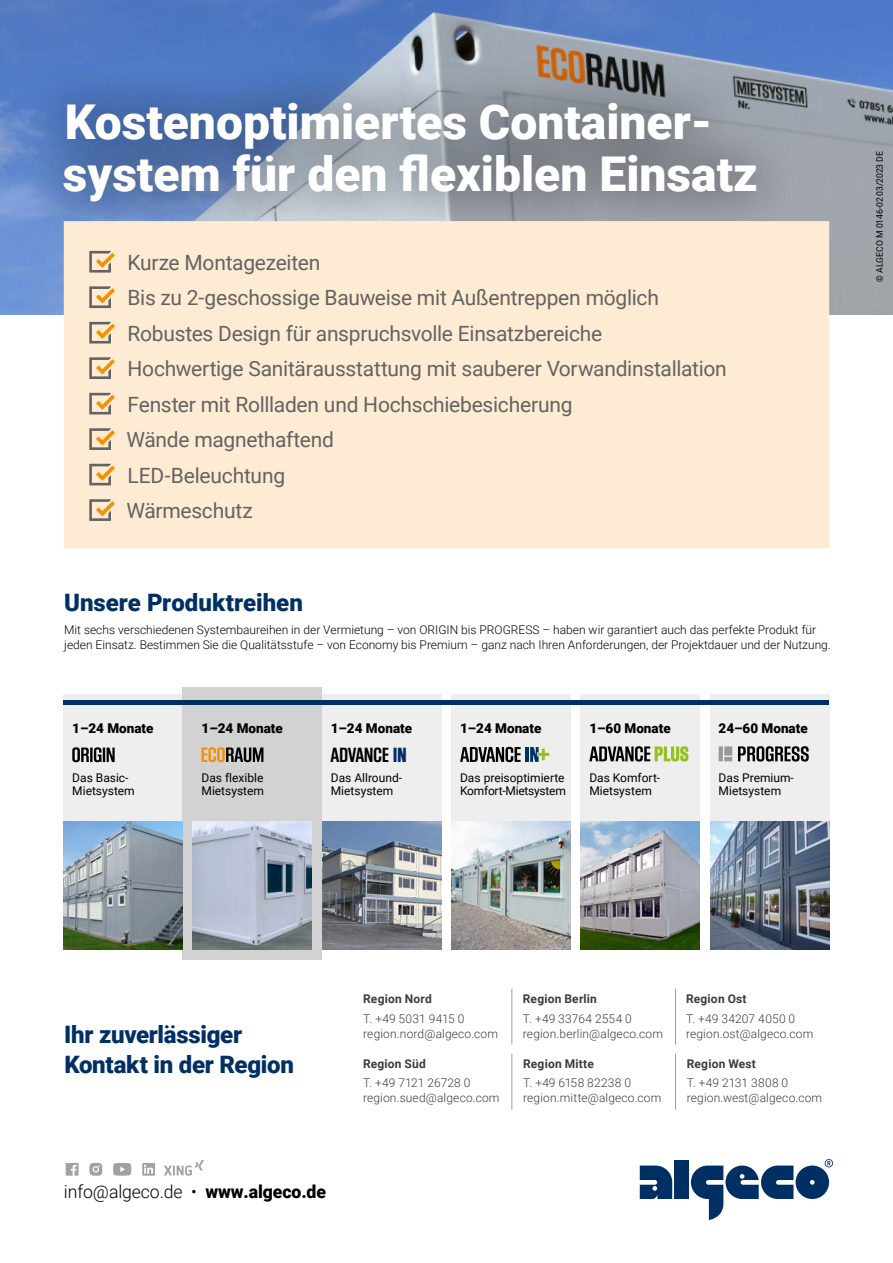
<style>
.page{position:relative;width:893px;height:1263px;background:#fff}
.page>*{position:absolute;margin:0;border:0;box-sizing:border-box;transform-origin:0 0}
.t1{font:900 48px/52.5px "Roboto";color:#fff}
.t2{font:900 24px/30px "Roboto";letter-spacing:-.01em;color:#003063}
.t3{font:21.45px "Block Gothic Bold Cond";letter-spacing:.01em;color:#000}
.t4{font:21px/35.5px "Roboto";letter-spacing:-.015em;color:#646363}
.t5{font:300 18px "Roboto";letter-spacing:-.005em;color:#000}
.t6{font:900 13.5px "Roboto";color:#000}
.t7{font:300 12px/15px "Roboto";color:#000}
.t8{font:300 12px/15px "Roboto";letter-spacing:.015em;color:#3c3c3b}
.t9{font:12px/13.5px "Roboto";color:#000}
.t10{font:700 12px "Roboto";letter-spacing:.015em;color:#3c3c3b}
.t11{font:9px "Roboto";letter-spacing:-.015em;color:#000;scale:.96 1}
.s1{font-family:"Block Gothic Ex Bold Cond";color:#003063}
.s2{font-weight:900}
</style>
<div class="page">
<img style="left:0;top:0;width:893px;height:315px">
<svg style="left:640px;top:1165px;width:32px;height:34px"></svg>
<div style="left:675px;top:1160px;width:14px;height:39px;background:#003063"></div>
<svg style="left:691px;top:1159px;width:142px;height:61px"></svg>
<div style="left:19px;top:59px;width:782px;height:186px;background:#000;opacity:.4"></div>
<div style="left:64px;top:221px;width:765px;height:328px;background:#feebd3"></div>
<svg style="left:89px;top:251px;width:26px;height:22px"></svg>
<svg style="left:89px;top:286px;width:26px;height:22px"></svg>
<svg style="left:89px;top:322px;width:26px;height:21px"></svg>
<svg style="left:89px;top:357px;width:26px;height:22px"></svg>
<svg style="left:89px;top:393px;width:26px;height:21px"></svg>
<svg style="left:89px;top:428px;width:26px;height:22px"></svg>
<svg style="left:89px;top:464px;width:26px;height:21px"></svg>
<svg style="left:89px;top:499px;width:26px;height:22px"></svg>
<div style="left:64px;top:694px;width:119px;height:150px;background:#eee"></div>
<div style="left:322px;top:694px;width:119px;height:150px;background:#eee"></div>
<div style="left:452px;top:694px;width:119px;height:150px;background:#eee"></div>
<div style="left:581px;top:694px;width:119px;height:150px;background:#eee"></div>
<div style="left:710px;top:694px;width:119px;height:150px;background:#eee"></div>
<div style="left:183px;top:687px;width:139px;height:272px;background:#d2d2d2"></div>
<hr style="left:64px;top:701px;width:765px;height:4px;background:#003063">
<img style="left:710px;top:822px;width:119px;height:127px">
<img style="left:322px;top:822px;width:119px;height:127px">
<img style="left:193px;top:822px;width:119px;height:127px">
<img style="left:64px;top:822px;width:119px;height:127px">
<img style="left:581px;top:822px;width:119px;height:127px">
<svg style="left:113px;top:1163px;width:18px;height:13px"></svg>
<svg style="left:164px;top:1160px;width:40px;height:16px"></svg>
<svg style="left:66px;top:1163px;width:13px;height:13px"></svg>
<svg style="left:142px;top:1163px;width:13px;height:13px"></svg>
<svg style="left:89px;top:1163px;width:13px;height:13px"></svg>
<img style="left:452px;top:822px;width:119px;height:127px">
<hr style="left:511px;top:1054px;width:1px;height:56px;background:#9d9d9c">
<hr style="left:675px;top:1054px;width:1px;height:56px;background:#9d9d9c">
<hr style="left:511px;top:989px;width:1px;height:55px;background:#9d9d9c">
<hr style="left:675px;top:989px;width:1px;height:55px;background:#9d9d9c">
<svg style="left:738px;top:746px;width:71px;height:15px"></svg>
<svg style="left:719px;top:746px;width:13px;height:15px"></svg>
<svg style="left:460px;top:747px;width:61px;height:15px"></svg>
<hr style="left:526px;top:747px;width:3px;height:15px;background:#003063">
<svg style="left:530px;top:747px;width:19px;height:15px"></svg>
<svg style="left:589px;top:746px;width:99px;height:15px"></svg>
<svg style="left:202px;top:747px;width:61px;height:15px"></svg>
<svg style="left:72px;top:747px;width:43px;height:15px"></svg>
<h1 class="t1" style="left:63px;top:94px;width:696px">Kostenoptimiertes Container&shy;system für den flexiblen Einsatz</h1>
<p class="t4" style="left:126px;top:244px;width:602px">Kurze Montagezeiten<br>Bis zu 2-geschossige Bauweise mit Außentreppen möglich Robustes Design für anspruchsvolle Einsatzbereiche<br>Hochwertige Sanitärausstattung mit sauberer Vorwandinstallation Fenster mit Rollladen und Hochschiebesicherung<br>Wände magnethaftend<br>LED-Beleuchtung<br>Wärmeschutz</p>
<p class="t2" style="left:64px;top:586px;width:241px">Unsere Produktreihen</p>
<p class="t7" style="left:64px;top:622px;width:768px">Mit sechs verschiedenen Systembaureihen in der Vermietung – von ORIGIN bis PROGRESS – haben wir garantiert auch das perfekte Produkt für jeden Einsatz. Bestimmen Sie die Qualitätsstufe – von Economy bis Premium – ganz nach Ihren Anforderungen, der Projektdauer und der Nutzung.</p>
<p class="t6" style="left:72px;top:719px;width:83px">1–24 Monate</p>
<p class="t9" style="left:72px;top:770px;width:64px">Das Basic-<br>Mietsystem</p>
<p class="t6" style="left:202px;top:719px;width:83px">1–24 Monate</p>
<p class="t9" style="left:202px;top:770px;width:64px">Das flexible<br>Mietsystem</p>
<p class="t6" style="left:331px;top:719px;width:83px">1–24 Monate</p>
<p class="t9" style="left:331px;top:770px;width:73px">Das Allround-<br>Mietsystem</p>
<p class="t3" style="left:331px;top:744px;width:77px">ADVANCE <span class="s1">IN</span></p>
<p class="t6" style="left:460px;top:719px;width:83px">1–24 Monate</p>
<p class="t9" style="left:460px;top:770px;width:107px">Das preisoptimierte<br>Komfort-Mietsystem</p>
<p class="t6" style="left:589px;top:719px;width:83px">1–60 Monate</p>
<p class="t9" style="left:589px;top:770px;width:72px">Das Komfort-<br>Mietsystem</p>
<p class="t6" style="left:719px;top:719px;width:91px">24–60 Monate</p>
<p class="t9" style="left:719px;top:770px;width:77px">Das Premium-<br>Mietsystem</p>
<p class="t11" style="left:873px;top:282px;width:138px;rotate:-90deg">© ALGECO M 0146-02 03/2023 DE</p>
<p class="t2" style="left:64px;top:1019px;width:231px">Ihr zuverlässiger<br>Kontakt in der Region</p>
<p class="t5" style="left:64px;top:1179px;width:264px">info@algeco.de • <span class="s2">www.algeco.de</span></p>
<p class="t10" style="left:363px;top:990px;width:70px">Region Nord</p>
<p class="t8" style="left:363px;top:1010px;width:136px">T. +49 5031 9415 0 region.nord@algeco.com</p>
<p class="t10" style="left:363px;top:1055px;width:64px">Region Süd</p>
<p class="t8" style="left:363px;top:1075px;width:138px">T. +49 7121 26728 0 region.sued@algeco.com</p>
<p class="t10" style="left:523px;top:990px;width:76px">Region Berlin</p>
<p class="t8" style="left:523px;top:1010px;width:142px">T. +49 33764 2554 0 region.berlin@algeco.com</p>
<p class="t10" style="left:523px;top:1055px;width:72px">Region Mitte</p>
<p class="t8" style="left:523px;top:1075px;width:140px">T. +49 6158 82238 0 region.mitte@algeco.com</p>
<p class="t10" style="left:686px;top:990px;width:62px">Region Ost</p>
<p class="t8" style="left:686px;top:1010px;width:129px">T. +49 34207 4050 0 region.ost@algeco.com</p>
<p class="t10" style="left:687px;top:1055px;width:71px">Region West</p>
<p class="t8" style="left:687px;top:1075px;width:137px">T. +49 2131 3808 0 region.west@algeco.com</p>
</div>
